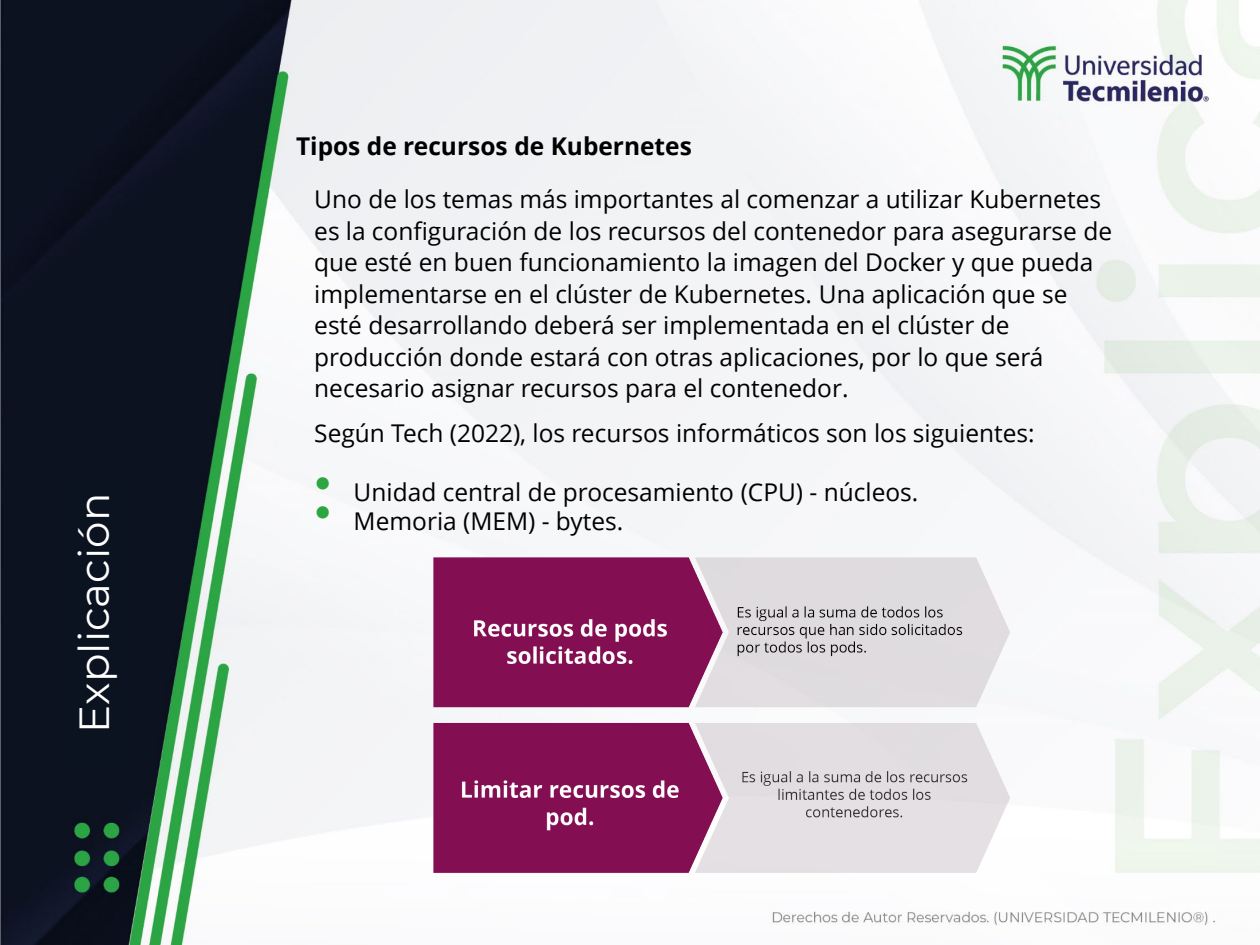
<style>
.page{position:relative;width:1260px;height:945px;background:#fff}
.page>*{position:absolute;margin:0;border:0;box-sizing:border-box;transform-origin:0 0}
.t1{font:42px "Montserrat";color:#fff}
.t2{font:24.5px/31.5px "Open Sans";color:#000}
.t3{font:700 24.5px "Open Sans";color:#000}
.s1{font-family:"Arial";font-size:49px;color:#2ca640}
</style>
<div class="page">
<img style="left:0;top:0;width:1260px;height:945px">
<div style="left:52px;top:472px;width:75px;height:305px;background:#0b1220"></div>
<img style="left:416px;top:536px;width:603px;height:366px">
<h1 class="t1" style="left:65px;top:733px;width:241px;rotate:-90deg">Explicación</h1>
<p class="t3" style="left:296px;top:129px;width:397px">Tipos de recursos de Kubernetes</p>
<p class="t2" style="left:314px;top:183px;width:799px">Uno de los temas más importantes al comenzar a utilizar Kubernetes es la configuración de los recursos del contenedor para asegurarse de que esté en buen funcionamiento la imagen del Docker y que pueda implementarse en el clúster de Kubernetes. Una aplicación que se esté desarrollando deberá ser implementada en el clúster de producción donde estará con otras aplicaciones, por lo que será necesario asignar recursos para el contenedor.</p>
<p class="t2" style="left:314px;top:417px;width:722px">Según Tech (2022), los recursos informáticos son los siguientes:</p>
<p class="t2" style="left:314px;top:476px;width:606px"><span class="s1">•</span> Unidad central de procesamiento (CPU) - núcleos.</p>
<p class="t2" style="left:314px;top:505px;width:310px"><span class="s1">•</span> Memoria (MEM) - bytes.</p>
</div>
